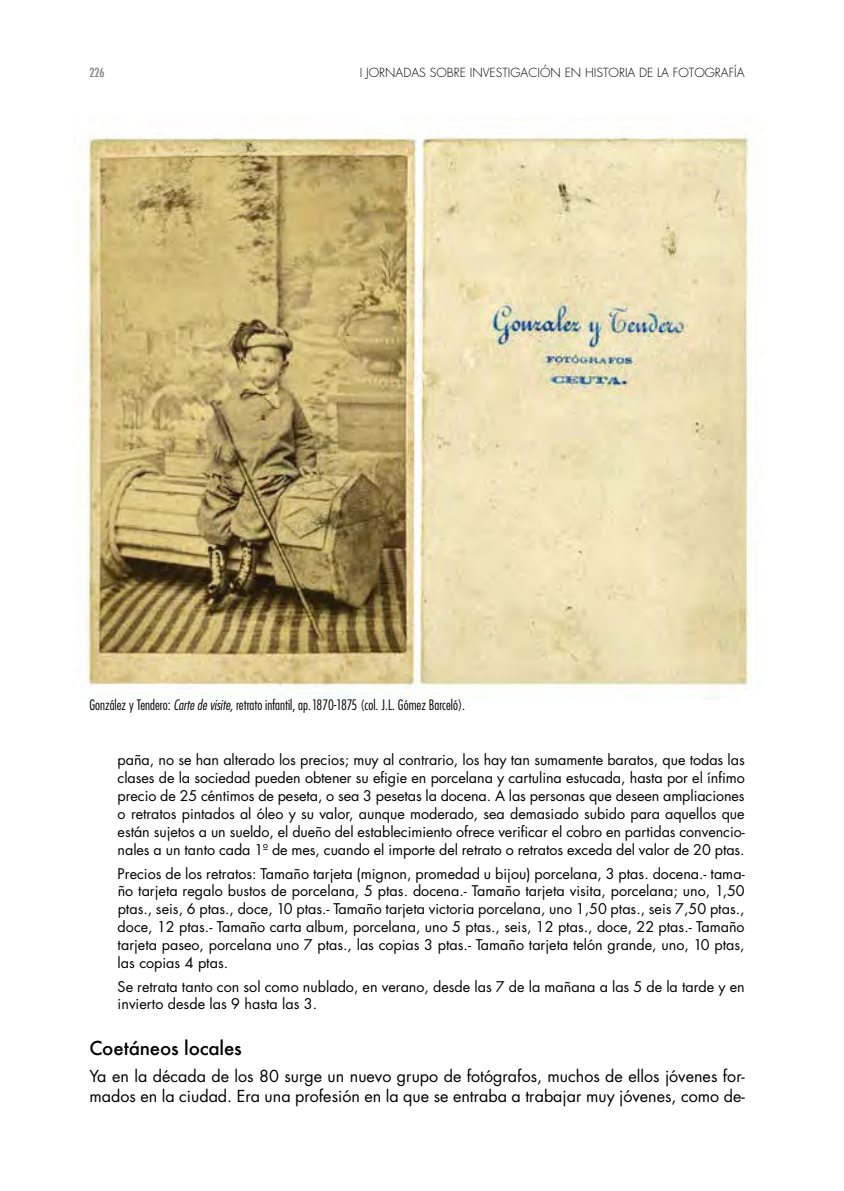
<style>
.page{position:relative;width:844px;height:1191px;background:#fff}
.page>*{position:absolute;margin:0;border:0;box-sizing:border-box;transform-origin:0 0}
.t1{font:500 18.72px "Futura";letter-spacing:-.01em;color:#000}
.t2{font:16.1px/19.9px "Futura";color:#000}
.t3{font:14.35px/17.8px "Futura";color:#000;text-align:justify}
.t4{font:300 condensed 14px "Futura";color:#000}
.t5{font:300 12.25px "Futura";color:#000}
.t6{font:500 condensed 12.25px "Futura";color:#7e7f81}
.s1{font-style:italic}
</style>
<div class="page">
<img style="left:80px;top:136px;width:669px;height:563px">
<p class="t6" style="left:89px;top:64px;width:17px">226</p>
<p class="t5" style="left:359px;top:64px;width:386px">I JORNADAS SOBRE INVESTIGACIÓN EN HISTORIA DE LA FOTOGRAFÍA</p>
<p class="t4" style="left:89px;top:696px;width:377px">González y Tendero: <span class="s1">Carte de visite,</span> retrato infantil, ap. 1870-1875 (col. J.L. Gómez Barceló).</p>
<p class="t3" style="left:118px;top:751px;width:628px">paña, no se han alterado los precios; muy al contrario, los hay tan sumamente baratos, que todas las clases de la sociedad pueden obtener su efigie en porcelana y cartulina estucada, hasta por el ínfimo precio de 25 céntimos de peseta, o sea 3 pesetas la docena. A las personas que deseen ampliaciones o retratos pintados al óleo y su valor, aunque moderado, sea demasiado subido para aquellos que están sujetos a un sueldo, el dueño del establecimiento ofrece verificar el cobro en partidas convencio&shy;nales a un tanto cada 1º de mes, cuando el importe del retrato o retratos exceda del valor de 20 ptas.</p>
<p class="t3" style="left:118px;top:864px;width:628px">Precios de los retratos: Tamaño tarjeta (mignon, promedad u bijou) porcelana, 3 ptas. docena.- tama&shy;ño tarjeta regalo bustos de porcelana, 5 ptas. docena.- Tamaño tarjeta visita, porcelana; uno, 1,50 ptas., seis, 6 ptas., doce, 10 ptas.- Tamaño tarjeta victoria porcelana, uno 1,50 ptas., seis 7,50 ptas., doce, 12 ptas.- Tamaño carta album, porcelana, uno 5 ptas., seis, 12 ptas., doce, 22 ptas.- Tamaño tarjeta paseo, porcelana uno 7 ptas., las copias 3 ptas.- Tamaño tarjeta telón grande, uno, 10 ptas, las copias 4 ptas.</p>
<p class="t3" style="left:118px;top:977px;width:628px">Se retrata tanto con sol como nublado, en verano, desde las 7 de la mañana a las 5 de la tarde y en invierto desde las 9 hasta las 3.</p>
<h1 class="t1" style="left:89px;top:1035px;width:154px">Coetáneos locales</h1>
<p class="t2" style="left:89px;top:1065px;width:656px">Ya en la década de los 80 surge un nuevo grupo de fotógrafos, muchos de ellos jóvenes for&shy;mados en la ciudad. Era una profesión en la que se entraba a trabajar muy jóvenes, como de-</p>
</div>
